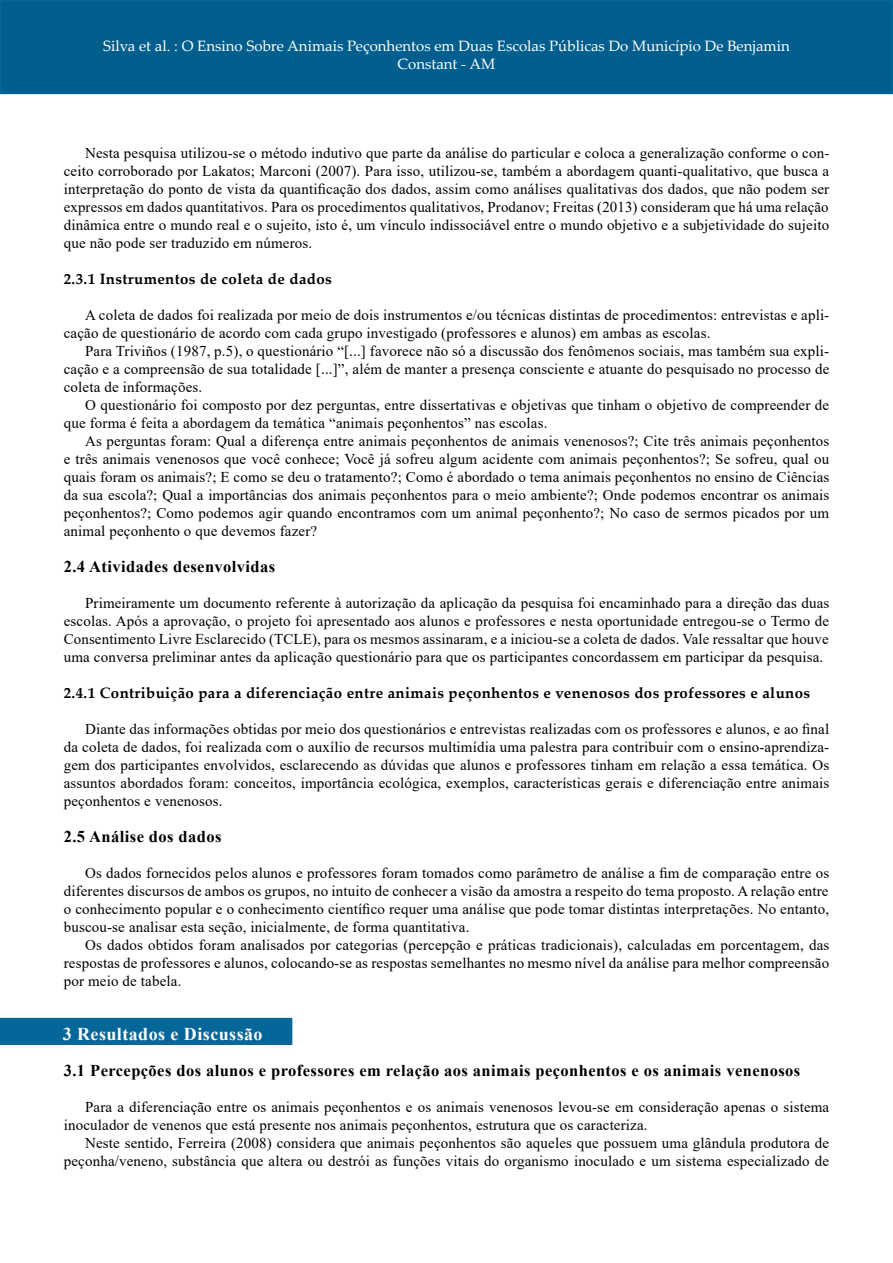
<style>
.page{position:relative;width:893px;height:1263px;background:#fff}
.page>*{position:absolute;margin:0;border:0;box-sizing:border-box;transform-origin:0 0}
.t1{font:700 18px "Times New Roman";letter-spacing:.025em;color:#fff}
.t2{font:700 16.5px "Times New Roman";letter-spacing:.025em;color:#000}
.t3{font:15px/18px "Times New Roman";letter-spacing:.01em;color:#000;text-align:justify}
.t4{font:700 15px "Palatino Linotype";letter-spacing:.025em;color:#000}
.t5{font:15px/18px "Palatino Linotype";color:#fff;text-align:center}
</style>
<div class="page">
<div style="left:0;top:0;width:893px;height:94px;background:#005e8e;border:2px solid #056699"></div>
<div style="left:1px;top:1018px;width:291px;height:26px;background:#056699"></div>
<div style="left:0;top:1018px;width:292px;height:27px;border:2px solid #056699"></div>
<p class="t5" style="left:103px;top:36px;width:688px">Silva et al. : O Ensino Sobre Animais Peçonhentos em Duas Escolas Públicas Do Município De Benjamin<br>Constant - AM</p>
<p class="t3" style="left:64px;top:144px;width:767px;text-indent:21px">Nesta pesquisa utilizou-se o método indutivo que parte da análise do particular e coloca a generalização conforme o con&shy;ceito corroborado por Lakatos; Marconi (2007). Para isso, utilizou-se, também a abordagem quanti-qualitativo, que busca a interpretação do ponto de vista da quantificação dos dados, assim como análises qualitativas dos dados, que não podem ser expressos em dados quantitativos. Para os procedimentos qualitativos, Prodanov; Freitas (2013) consideram que há uma relação dinâmica entre o mundo real e o sujeito, isto é, um vínculo indissociável entre o mundo objetivo e a subjetividade do sujeito que não pode ser traduzido em números.</p>
<p class="t4" style="left:64px;top:269px;width:270px">2.3.1 Instrumentos de coleta de dados</p>
<p class="t3" style="left:64px;top:306px;width:767px;text-indent:21px">A coleta de dados foi realizada por meio de dois instrumentos e/ou técnicas distintas de procedimentos: entrevistas e apli&shy;cação de questionário de acordo com cada grupo investigado (professores e alunos) em ambas as escolas.</p>
<p class="t3" style="left:64px;top:342px;width:767px;text-indent:21px">Para Triviños (1987, p.5), o questionário “[...] favorece não só a discussão dos fenômenos sociais, mas também sua expli&shy;cação e a compreensão de sua totalidade [...]”, além de manter a presença consciente e atuante do pesquisado no processo de coleta de informações.</p>
<p class="t3" style="left:64px;top:396px;width:767px;text-indent:21px">O questionário foi composto por dez perguntas, entre dissertativas e objetivas que tinham o objetivo de compreender de que forma é feita a abordagem da temática “animais peçonhentos” nas escolas.</p>
<p class="t3" style="left:64px;top:432px;width:767px;text-indent:21px">As perguntas foram: Qual a diferença entre animais peçonhentos de animais venenosos?; Cite três animais peçonhentos e três animais venenosos que você conhece; Você já sofreu algum acidente com animais peçonhentos?; Se sofreu, qual ou quais foram os animais?; E como se deu o tratamento?; Como é abordado o tema animais peçonhentos no ensino de Ciências da sua escola?; Qual a importâncias dos animais peçonhentos para o meio ambiente?; Onde podemos encontrar os animais peçonhentos?; Como podemos agir quando encontramos com um animal peçonhento?; No caso de sermos picados por um animal peçonhento o que devemos fazer?</p>
<p class="t2" style="left:64px;top:555px;width:213px">2.4 Atividades desenvolvidas</p>
<p class="t3" style="left:64px;top:594px;width:767px;text-indent:21px">Primeiramente um documento referente à autorização da aplicação da pesquisa foi encaminhado para a direção das duas escolas. Após a aprovação, o projeto foi apresentado aos alunos e professores e nesta oportunidade entregou-se o Termo de Consentimento Livre Esclarecido (TCLE), para os mesmos assinaram, e a iniciou-se a coleta de dados. Vale ressaltar que houve uma conversa preliminar antes da aplicação questionário para que os participantes concordassem em participar da pesquisa.</p>
<p class="t4" style="left:64px;top:683px;width:748px">2.4.1 Contribuição para a diferenciação entre animais peçonhentos e venenosos dos professores e alunos</p>
<p class="t3" style="left:64px;top:720px;width:767px;text-indent:21px">Diante das informações obtidas por meio dos questionários e entrevistas realizadas com os professores e alunos, e ao final da coleta de dados, foi realizada com o auxílio de recursos multimídia uma palestra para contribuir com o ensino-aprendiza&shy;gem dos participantes envolvidos, esclarecendo as dúvidas que alunos e professores tinham em relação a essa temática. Os assuntos abordados foram: conceitos, importância ecológica, exemplos, características gerais e diferenciação entre animais peçonhentos e venenosos.</p>
<p class="t2" style="left:64px;top:825px;width:159px">2.5 Análise dos dados</p>
<p class="t3" style="left:64px;top:864px;width:767px;text-indent:21px">Os dados fornecidos pelos alunos e professores foram tomados como parâmetro de análise a fim de comparação entre os diferentes discursos de ambos os grupos, no intuito de conhecer a visão da amostra a respeito do tema proposto. A relação entre o conhecimento popular e o conhecimento científico requer uma análise que pode tomar distintas interpretações. No entanto, buscou-se analisar esta seção, inicialmente, de forma quantitativa.</p>
<p class="t3" style="left:64px;top:936px;width:767px;text-indent:21px">Os dados obtidos foram analisados por categorias (percepção e práticas tradicionais), calculadas em porcentagem, das respostas de professores e alunos, colocando-se as respostas semelhantes no mesmo nível da análise para melhor compreensão por meio de tabela.</p>
<p class="t1" style="left:63px;top:1021px;width:201px">3 Resultados e Discussão</p>
<p class="t2" style="left:64px;top:1059px;width:738px">3.1 Percepções dos alunos e professores em relação aos animais peçonhentos e os animais venenosos</p>
<p class="t3" style="left:64px;top:1098px;width:767px;text-indent:21px">Para a diferenciação entre os animais peçonhentos e os animais venenosos levou-se em consideração apenas o sistema inoculador de venenos que está presente nos animais peçonhentos, estrutura que os caracteriza.</p>
<p class="t3" style="left:64px;top:1134px;width:767px;text-align:right">Neste sentido, Ferreira (2008) considera que animais peçonhentos são aqueles que possuem uma glândula produtora de peçonha/veneno, substância que altera ou destrói as funções vitais do organismo inoculado e um sistema especializado de</p>
</div>
